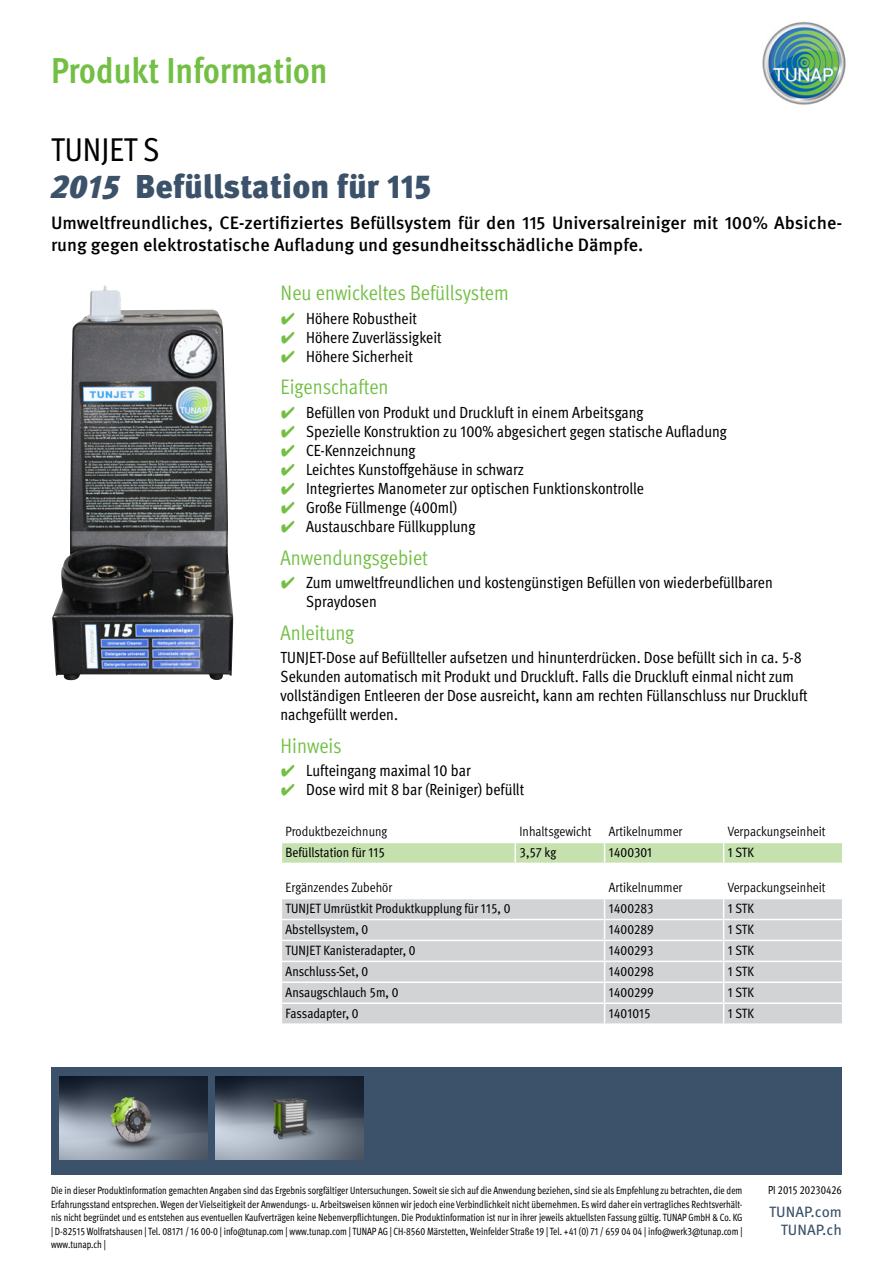
<style>
.page{position:relative;width:893px;height:1263px;background:#fff}
.page>*{position:absolute;margin:0;border:0;box-sizing:border-box;transform-origin:0 0}
.t1{font:700 condensed 36px "Meta Pro";color:#72bf44}
.t2{font:900 33px "Meta Pro";color:#3b526a}
.t3{font:condensed 33px "Meta Pro";color:#000}
.t4{font:condensed 21px "Meta Pro";color:#72bf44}
.t5{font:500 18px/21.6px "Meta Pro";color:#000}
.t6{font:condensed 16.2px/19px "Meta Pro";color:#000}
.t7{font:15px/18px "Meta Pro";color:#3b526a;text-align:right}
.t8{font:condensed 13.5px "Meta Pro";color:#000}
.t9{font:condensed 13.5px "Meta Pro";color:#000}
.t10{font:condensed 11.7px "Meta Pro";color:#000;scale:.92 1}
.t11{font:condensed 10.5px/13.5px "Meta Pro";color:#000;text-align:justify;scale:.92 1}
.s1{font-style:italic}
.s2{font-family:"Wuerth Global";font-stretch:normal;color:#72bf44}
</style>
<div class="page">
<img style="left:762px;top:21px;width:84px;height:84px">
<div style="left:51px;top:1068px;width:790px;height:107px;background:#3b526a"></div>
<img style="left:59px;top:1076px;width:148px;height:83px">
<img style="left:216px;top:1076px;width:148px;height:83px">
<img style="left:52px;top:285px;width:181px;height:395px">
<svg style="left:281px;top:842px;width:562px;height:21px;background:#c9e3b4"></svg>
<svg style="left:282px;top:899px;width:560px;height:124px;background:#d4d5d6"></svg>
<h1 class="t1" style="left:51px;top:43px;width:278px">Produkt Information</h1>
<h2 class="t3" style="left:51px;top:125px;width:110px">TUNJET S</h2>
<h2 class="t2" style="left:51px;top:161px;width:382px"><span class="s1">2015</span> Befüllstation für 115</h2>
<p class="t5" style="left:51px;top:211px;width:793px">Umweltfreundliches, CE-zertifiziertes Befüllsystem für den 115 Universalreiniger mit 100% Absiche&shy;rung gegen elektrostatische Aufladung und gesundheitsschädliche Dämpfe.</p>
<p class="t4" style="left:281px;top:278px;width:230px">Neu enwickeltes Befüllsystem</p>
<p class="t6" style="left:281px;top:307px;width:138px"><span class="s2">✔</span> Höhere Robustheit</p>
<p class="t6" style="left:281px;top:326px;width:163px"><span class="s2">✔</span> Höhere Zuverlässigkeit</p>
<p class="t6" style="left:281px;top:345px;width:134px"><span class="s2">✔</span> Höhere Sicherheit</p>
<p class="t4" style="left:281px;top:372px;width:109px">Eigenschaften</p>
<p class="t6" style="left:281px;top:401px;width:364px"><span class="s2">✔</span> Befüllen von Produkt und Druckluft in einem Arbeitsgang</p>
<p class="t6" style="left:281px;top:420px;width:448px"><span class="s2">✔</span> Spezielle Konstruktion zu 100% abgesichert gegen statische Aufladung</p>
<p class="t6" style="left:281px;top:439px;width:136px"><span class="s2">✔</span> CE-Kennzeichnung</p>
<p class="t6" style="left:281px;top:459px;width:245px"><span class="s2">✔</span> Leichtes Kunstoffgehäuse in schwarz</p>
<p class="t6" style="left:281px;top:478px;width:365px"><span class="s2">✔</span> Integriertes Manometer zur optischen Funktionskontrolle</p>
<p class="t6" style="left:281px;top:497px;width:178px"><span class="s2">✔</span> Große Füllmenge (400ml)</p>
<p class="t6" style="left:281px;top:516px;width:196px"><span class="s2">✔</span> Austauschbare Füllkupplung</p>
<p class="t4" style="left:281px;top:542px;width:149px">Anwendungsgebiet</p>
<p class="t6" style="left:306px;top:572px;width:468px;text-indent:-26px"><span class="s2">✔</span> Zum umweltfreundlichen und kostengünstigen Befüllen von wiederbefüllbaren<br>Spraydosen</p>
<p class="t4" style="left:281px;top:617px;width:75px">Anleitung</p>
<p class="t6" style="left:281px;top:647px;width:529px">TUNJET-Dose auf Befüllteller aufsetzen und hinunterdrücken. Dose befüllt sich in ca. 5-8<br>Sekunden automatisch mit Produkt und Druckluft. Falls die Druckluft einmal nicht zum vollständigen Entleeren der Dose ausreicht, kann am rechten Füllanschluss nur Druckluft nachgefüllt werden.</p>
<p class="t4" style="left:281px;top:730px;width:63px">Hinweis</p>
<p class="t6" style="left:281px;top:760px;width:192px"><span class="s2">✔</span> Lufteingang maximal 10 bar</p>
<p class="t6" style="left:281px;top:779px;width:245px"><span class="s2">✔</span> Dose wird mit 8 bar (Reiniger) befüllt</p>
<p class="t9" style="left:286px;top:821px;width:103px">Produktbezeichnung</p>
<p class="t9" style="left:519px;top:821px;width:74px">Inhaltsgewicht</p>
<p class="t9" style="left:609px;top:821px;width:75px">Artikelnummer</p>
<p class="t9" style="left:728px;top:821px;width:99px">Verpackungseinheit</p>
<p class="t8" style="left:286px;top:842px;width:101px">Befüllstation für 115</p>
<p class="t8" style="left:519px;top:842px;width:38px">3,57 kg</p>
<p class="t8" style="left:609px;top:842px;width:45px">1400301</p>
<p class="t8" style="left:728px;top:842px;width:27px">1 STK</p>
<p class="t9" style="left:286px;top:878px;width:108px">Ergänzendes Zubehör</p>
<p class="t9" style="left:609px;top:878px;width:75px">Artikelnummer</p>
<p class="t9" style="left:728px;top:878px;width:99px">Verpackungseinheit</p>
<p class="t8" style="left:286px;top:898px;width:226px">TUNJET Umrüstkit Produktkupplung für 115, 0</p>
<p class="t8" style="left:609px;top:898px;width:46px">1400283</p>
<p class="t8" style="left:728px;top:898px;width:27px">1 STK</p>
<p class="t8" style="left:286px;top:919px;width:84px">Abstellsystem, 0</p>
<p class="t8" style="left:609px;top:919px;width:47px">1400289</p>
<p class="t8" style="left:728px;top:919px;width:27px">1 STK</p>
<p class="t8" style="left:286px;top:940px;width:132px">TUNJET Kanisteradapter, 0</p>
<p class="t8" style="left:609px;top:940px;width:46px">1400293</p>
<p class="t8" style="left:728px;top:940px;width:27px">1 STK</p>
<p class="t8" style="left:286px;top:961px;width:84px">Anschluss-Set, 0</p>
<p class="t8" style="left:609px;top:961px;width:47px">1400298</p>
<p class="t8" style="left:728px;top:961px;width:27px">1 STK</p>
<p class="t8" style="left:286px;top:982px;width:114px">Ansaugschlauch 5m, 0</p>
<p class="t8" style="left:609px;top:982px;width:46px">1400299</p>
<p class="t8" style="left:728px;top:982px;width:27px">1 STK</p>
<p class="t8" style="left:286px;top:1003px;width:75px">Fassadapter, 0</p>
<p class="t8" style="left:609px;top:1003px;width:43px">1401015</p>
<p class="t8" style="left:728px;top:1003px;width:27px">1 STK</p>
<p class="t11" style="left:51px;top:1183px;width:753px">Die in dieser Produktinformation gemachten Angaben sind das Ergebnis sorgfältiger Untersuchungen. Soweit sie sich auf die Anwendung beziehen, sind sie als Empfehlung zu betrachten, die dem Erfahrungsstand entsprechen. Wegen der Vielseitigkeit der Anwendungs- u. Arbeitsweisen können wir jedoch eine Verbindlichkeit nicht übernehmen. Es wird daher ein vertragliches Rechtsverhält&shy;nis nicht begründet und es entstehen aus eventuellen Kaufverträgen keine Nebenverpflichtungen. Die Produktinformation ist nur in ihrer jeweils aktuellsten Fassung gültig. TUNAP GmbH &amp; Co. KG | D-82515 Wolfratshausen | Tel. 08171 / 16 00-0 | info@tunap.com | www.tunap.com | TUNAP AG | CH-8560 Märstetten, Weinfelder Straße 19 | Tel. +41 (0) 71 / 659 04 04 | info@werk3@tunap.com | www.tunap.ch |</p>
<p class="t10" style="left:768px;top:1181px;width:82px">PI 2015 20230426</p>
<p class="t7" style="left:769px;top:1202px;width:74px">TUNAP.com<br>TUNAP.ch</p>
</div>
